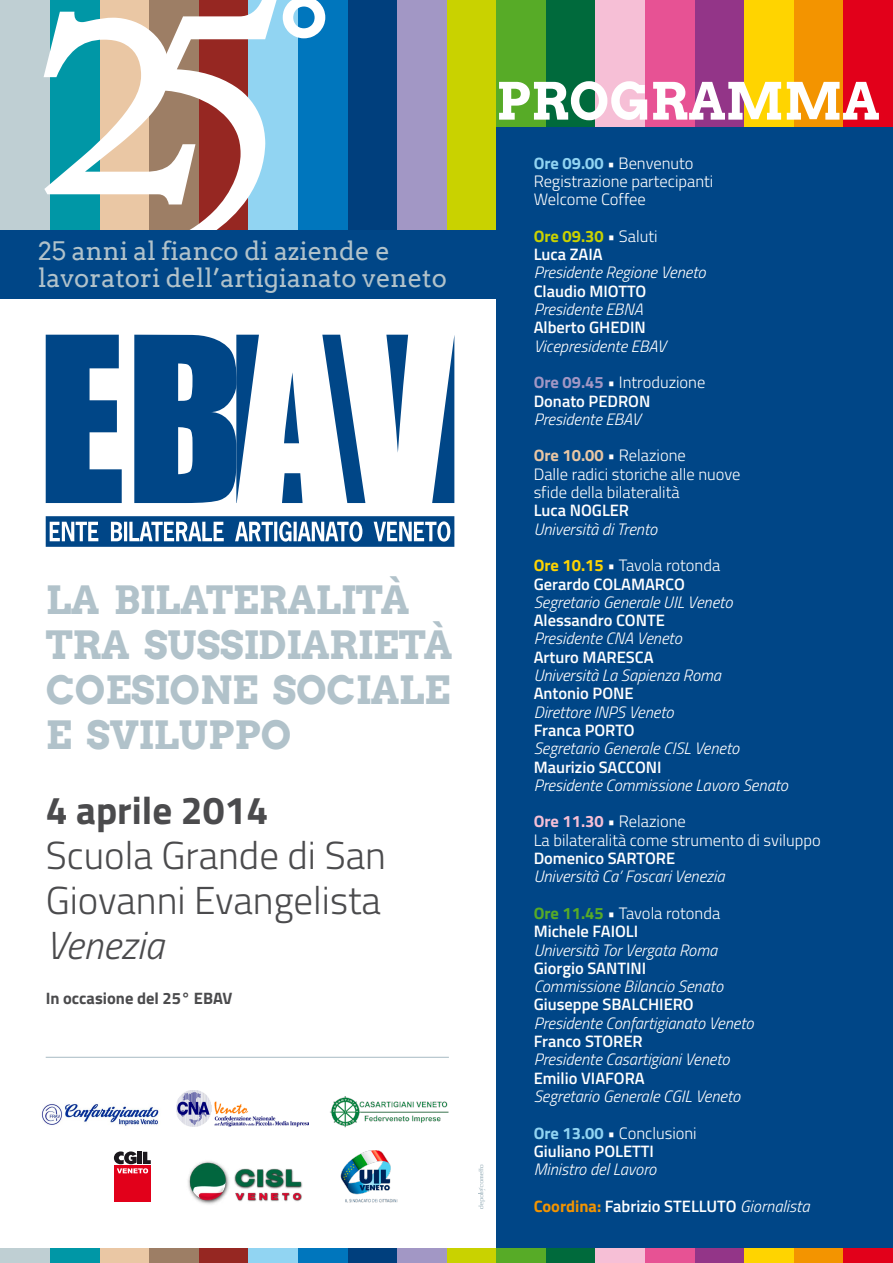
<style>
.page{position:relative;width:893px;height:1263px;background:#fff}
.page>*{position:absolute;margin:0;border:0;box-sizing:border-box;transform-origin:0 0}
.t1{font:700 51px "Arvo";color:#fff}
.t2{font:700 39px/45px "Arvo";letter-spacing:-.01em;color:#b1c2ca}
.t3{font:300 39px/45px "Titillium Web";color:#4b4b4d}
.t4{font:700 39px "Titillium Web";color:#4b4b4d}
.t5{font:italic 300 39px "Titillium Web";color:#4b4b4d}
.t6{font:25.5px/27px "Arvo";color:#b1c2ca}
.t7{font:italic 300 16.5px "Titillium Web";color:#fff}
.t8{font:600 16.5px/18.3px "Titillium Web";color:#fff}
.t9{font:300 16.5px/18.3px "Titillium Web";color:#fff}
.t10{font:700 16.5px/18.3px "Titillium Web";color:#c9d200}
.t11{font:700 16.5px "Titillium Web";color:#4b4b4d}
.s1{font-weight:700;color:#91d4f2}
.s2{font-weight:700}
.s3{font-weight:300;color:#fff}
.s4{font-weight:600;color:#fff}
.s5{font-weight:700;color:#a297c5}
.s6{font-weight:600}
.s7{font-weight:700;color:#eac7a4}
.s8{font-weight:700;color:#ffd400}
.s9{font-weight:300}
.s10{font-weight:700;color:#f6bfd6}
.s11{font-weight:700;color:#57ab27}
.s12{font-weight:700;color:#f39400}
.s13{font-weight:300;font-style:italic}
</style>
<div class="page">
<div style="left:843px;top:0;width:50px;height:230px;background:#e2001a"></div>
<div style="left:793px;top:0;width:50px;height:230px;background:#f39400"></div>
<div style="left:744px;top:0;width:50px;height:230px;background:#ffd400"></div>
<div style="left:694px;top:0;width:50px;height:230px;background:#933588"></div>
<div style="left:645px;top:0;width:50px;height:230px;background:#e75294"></div>
<div style="left:595px;top:0;width:50px;height:230px;background:#f6bfd6"></div>
<div style="left:545px;top:0;width:50px;height:230px;background:#006a3c"></div>
<div style="left:496px;top:0;width:50px;height:230px;background:#57ab27"></div>
<div style="left:446px;top:0;width:50px;height:230px;background:#c9d200"></div>
<div style="left:397px;top:0;width:50px;height:230px;background:#a297c5"></div>
<div style="left:347px;top:0;width:50px;height:230px;background:#003f7d"></div>
<div style="left:298px;top:0;width:49px;height:230px;background:#0076bd"></div>
<div style="left:0;top:0;width:50px;height:230px;background:#bfcfd3"></div>
<svg style="left:44px;top:0;width:281px;height:230px"></svg>
<div style="left:0;top:230px;width:893px;height:69px;background:#004687"></div>
<div style="left:496px;top:128px;width:397px;height:1135px;background:#004687"></div>
<div style="left:843px;top:1248px;width:50px;height:15px;background:#e2001a"></div>
<div style="left:793px;top:1248px;width:50px;height:15px;background:#f39400"></div>
<div style="left:744px;top:1248px;width:50px;height:15px;background:#ffd400"></div>
<div style="left:694px;top:1248px;width:50px;height:15px;background:#933588"></div>
<div style="left:645px;top:1248px;width:50px;height:15px;background:#e75294"></div>
<div style="left:595px;top:1248px;width:50px;height:15px;background:#f6bfd6"></div>
<div style="left:545px;top:1248px;width:50px;height:15px;background:#006a3c"></div>
<div style="left:496px;top:1248px;width:50px;height:15px;background:#57ab27"></div>
<div style="left:446px;top:1248px;width:50px;height:15px;background:#c9d200"></div>
<div style="left:397px;top:1248px;width:50px;height:15px;background:#a297c5"></div>
<div style="left:347px;top:1248px;width:50px;height:15px;background:#003f7d"></div>
<div style="left:298px;top:1248px;width:49px;height:15px;background:#0076bd"></div>
<div style="left:248px;top:1248px;width:50px;height:15px;background:#91d4f2"></div>
<div style="left:198px;top:1248px;width:50px;height:15px;background:#962722"></div>
<div style="left:149px;top:1248px;width:50px;height:15px;background:#9d7e65"></div>
<div style="left:99px;top:1248px;width:50px;height:15px;background:#eac7a4"></div>
<div style="left:50px;top:1248px;width:49px;height:15px;background:#0097a6"></div>
<div style="left:0;top:1248px;width:50px;height:15px;background:#bfcfd3"></div>
<hr style="left:46px;top:1057px;width:403px;height:1px;background:#b1c2ca">
<svg style="left:46px;top:335px;width:76px;height:168px"></svg>
<svg style="left:322px;top:335px;width:43px;height:168px"></svg>
<svg style="left:386px;top:335px;width:22px;height:118px"></svg>
<svg style="left:284px;top:372px;width:15px;height:71px"></svg>
<svg style="left:432px;top:338px;width:22px;height:165px"></svg>
<svg style="left:134px;top:335px;width:125px;height:168px"></svg>
<svg style="left:282px;top:473px;width:21px;height:30px"></svg>
<svg style="left:46px;top:516px;width:408px;height:31px"></svg>
<div style="left:114px;top:1165px;width:37px;height:37px;background:#e2001a"></div>
<svg style="left:114px;top:1151px;width:37px;height:22px"></svg>
<img style="left:340px;top:1150px;width:58px;height:53px">
<img style="left:330px;top:1096px;width:119px;height:32px">
<img style="left:188px;top:1161px;width:114px;height:44px">
<img style="left:41px;top:1103px;width:118px;height:23px">
<img style="left:177px;top:1091px;width:132px;height:36px">
<svg style="left:478px;top:1164px;width:7px;height:45px"></svg>
<h3 class="t6" style="left:38px;top:237px;width:410px">25 anni al fianco di aziende e lavoratori dell’artigianato veneto</h3>
<h2 class="t2" style="left:46px;top:577px;width:408px">LA BILATERALITÀ<br>TRA SUSSIDIARIETÀ<br>COESIONE SOCIALE<br>E SVILUPPO</h2>
<h2 class="t4" style="left:46px;top:781px;width:224px">4 aprile 2014</h2>
<h2 class="t3" style="left:46px;top:831px;width:342px">Scuola Grande di San<br>Giovanni Evangelista</h2>
<h2 class="t5" style="left:46px;top:918px;width:120px">Venezia</h2>
<p class="t11" style="left:46px;top:986px;width:188px">In occasione del 25° EBAV</p>
<h1 class="t1" style="left:496px;top:69px;width:385px">PROGRAMMA</h1>
<p class="t9" style="left:534px;top:153px;width:181px"><span class="s1">Ore 09.00</span> <span class="s2">•</span> Benvenuto<br>Registrazione partecipanti<br>Welcome Coffee</p>
<p class="t10" style="left:534px;top:226px;width:125px">Ore 09.30 <span class="s3">• Saluti<br></span><span class="s4">Luca ZAIA</span></p>
<p class="t7" style="left:534px;top:261px;width:173px">Presidente Regione Veneto</p>
<p class="t8" style="left:534px;top:281px;width:114px">Claudio MIOTTO</p>
<p class="t7" style="left:534px;top:297px;width:111px">Presidente EBNA</p>
<p class="t8" style="left:534px;top:318px;width:114px">Alberto GHEDIN</p>
<p class="t7" style="left:534px;top:334px;width:134px">Vicepresidente EBAV</p>
<p class="t9" style="left:534px;top:372px;width:173px"><span class="s5">Ore 09.45</span> • Introduzione<br><span class="s6">Donato PEDRON</span></p>
<p class="t7" style="left:534px;top:407px;width:109px">Presidente EBAV</p>
<p class="t9" style="left:534px;top:446px;width:208px"><span class="s7">Ore 10.00</span> • Relazione<br>Dalle radici storiche alle nuove sfide della bilateralità</p>
<p class="t8" style="left:534px;top:500px;width:97px">Luca NOGLER</p>
<p class="t7" style="left:534px;top:517px;width:125px">Università di Trento</p>
<p class="t8" style="left:534px;top:555px;width:188px"><span class="s8">Ore 10.15</span> <span class="s9">• Tavola rotonda<br></span>Gerardo COLAMARCO</p>
<p class="t7" style="left:534px;top:590px;width:200px">Segretario Generale UIL Veneto</p>
<p class="t8" style="left:534px;top:610px;width:133px">Alessandro CONTE</p>
<p class="t7" style="left:534px;top:627px;width:150px">Presidente CNA Veneto</p>
<p class="t8" style="left:534px;top:647px;width:122px">Arturo MARESCA</p>
<p class="t7" style="left:534px;top:663px;width:189px">Università La Sapienza Roma</p>
<p class="t8" style="left:534px;top:683px;width:101px">Antonio PONE</p>
<p class="t7" style="left:534px;top:700px;width:142px">Direttore INPS Veneto</p>
<p class="t8" style="left:534px;top:720px;width:103px">Franca PORTO</p>
<p class="t7" style="left:534px;top:736px;width:207px">Segretario Generale CISL Veneto</p>
<p class="t8" style="left:534px;top:757px;width:130px">Maurizio SACCONI</p>
<p class="t7" style="left:534px;top:773px;width:256px">Presidente Commissione Lavoro Senato</p>
<p class="t9" style="left:534px;top:812px;width:289px"><span class="s10">Ore 11.30</span> • Relazione<br>La bilateralità come strumento di sviluppo</p>
<p class="t8" style="left:534px;top:848px;width:143px">Domenico SARTORE</p>
<p class="t7" style="left:534px;top:865px;width:192px">Università Ca’ Foscari Venezia</p>
<p class="t9" style="left:534px;top:903px;width:188px"><span class="s11">Ore 11.45</span> • Tavola rotonda<br><span class="s6">Michele FAIOLI</span></p>
<p class="t7" style="left:534px;top:938px;width:185px">Università Tor Vergata Roma</p>
<p class="t8" style="left:534px;top:958px;width:114px">Giorgio SANTINI</p>
<p class="t7" style="left:534px;top:974px;width:191px">Commissione Bilancio Senato</p>
<p class="t8" style="left:534px;top:995px;width:162px">Giuseppe SBALCHIERO</p>
<p class="t7" style="left:534px;top:1011px;width:222px">Presidente Confartigianato Veneto</p>
<p class="t8" style="left:534px;top:1031px;width:111px">Franco STORER</p>
<p class="t7" style="left:534px;top:1048px;width:197px">Presidente Casartigiani Veneto</p>
<p class="t8" style="left:534px;top:1068px;width:113px">Emilio VIAFORA</p>
<p class="t7" style="left:534px;top:1084px;width:208px">Segretario Generale CGIL Veneto</p>
<p class="t8" style="left:534px;top:1123px;width:165px"><span class="s1">Ore 13.00</span> <span class="s9">• Conclusioni<br></span>Giuliano POLETTI</p>
<p class="t7" style="left:534px;top:1157px;width:124px">Ministro del Lavoro</p>
<p class="t8" style="left:534px;top:1196px;width:277px"><span class="s12">Coordina:</span> Fabrizio STELLUTO <span class="s13">Giornalista</span></p>
</div>
